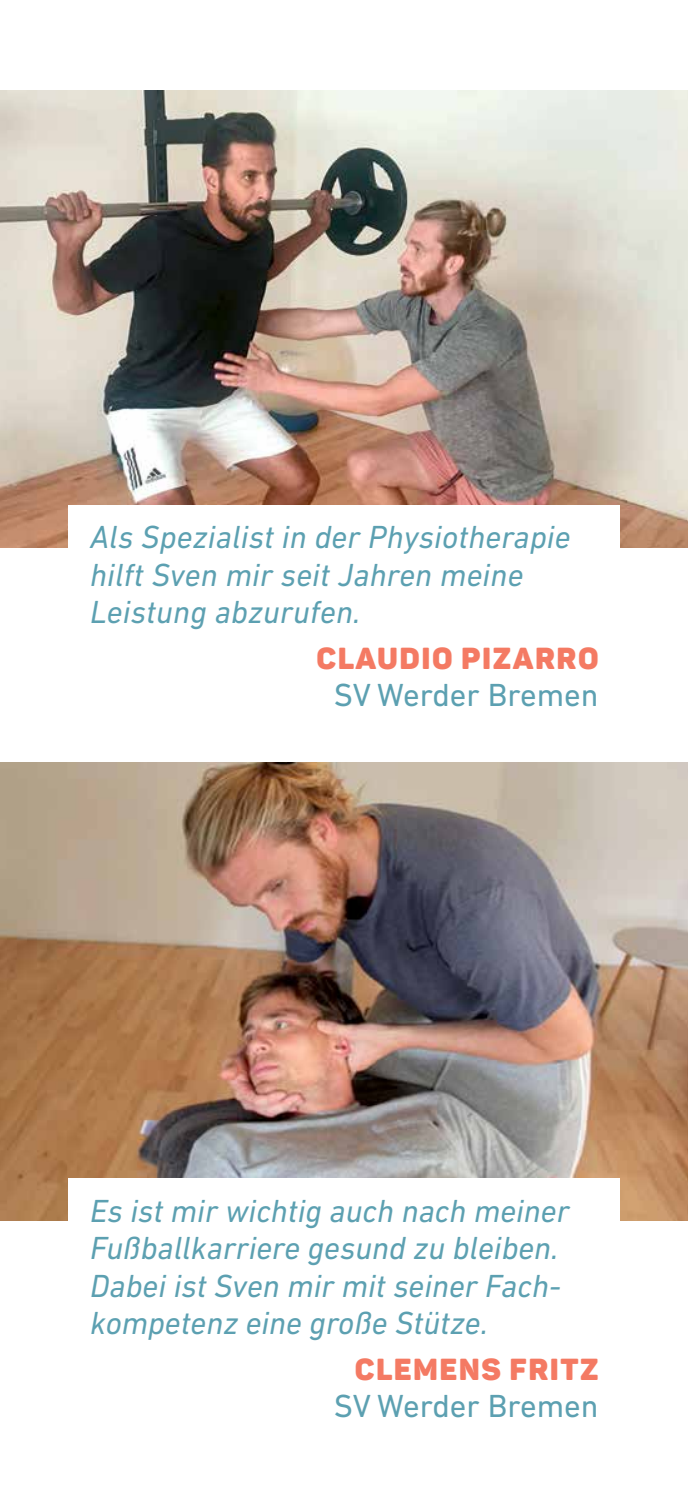
<style>
.page{position:relative;width:688px;height:1489px;background:#fff}
.page>*{position:absolute;margin:0;border:0;box-sizing:border-box;transform-origin:0 0}
.t1{font:italic 32.5px/37.5px "DIN Next LT Pro";color:#5ca0b1}
.t2{font:32.5px "DIN Next LT Pro";color:#5ca0b1}
.t3{font:30px "Panton Black Caps";letter-spacing:.05em;color:#f47a63}
</style>
<div class="page">
<img style="left:0;top:90px;width:687px;height:457px">
<svg style="left:69px;top:504px;width:550px;height:43px"></svg>
<img style="left:0;top:762px;width:687px;height:458px">
<svg style="left:69px;top:1178px;width:550px;height:42px"></svg>
<p class="t1" style="left:90px;top:518px;width:482px">Als Spezialist in der Physiotherapie hilft Sven mir seit Jahren meine<br>Leistung abzurufen.</p>
<p class="t3" style="left:316px;top:638px;width:283px">CLAUDIO PIZARRO</p>
<p class="t2" style="left:333px;top:676px;width:266px">SV Werder Bremen</p>
<p class="t1" style="left:90px;top:1191px;width:481px">Es ist mir wichtig auch nach meiner Fußballkarriere gesund zu bleiben.<br>Dabei ist Sven mir mit seiner Fach&shy;kompetenz eine große Stütze.</p>
<p class="t3" style="left:355px;top:1349px;width:245px">CLEMENS FRITZ</p>
<p class="t2" style="left:333px;top:1387px;width:266px">SV Werder Bremen</p>
</div>
